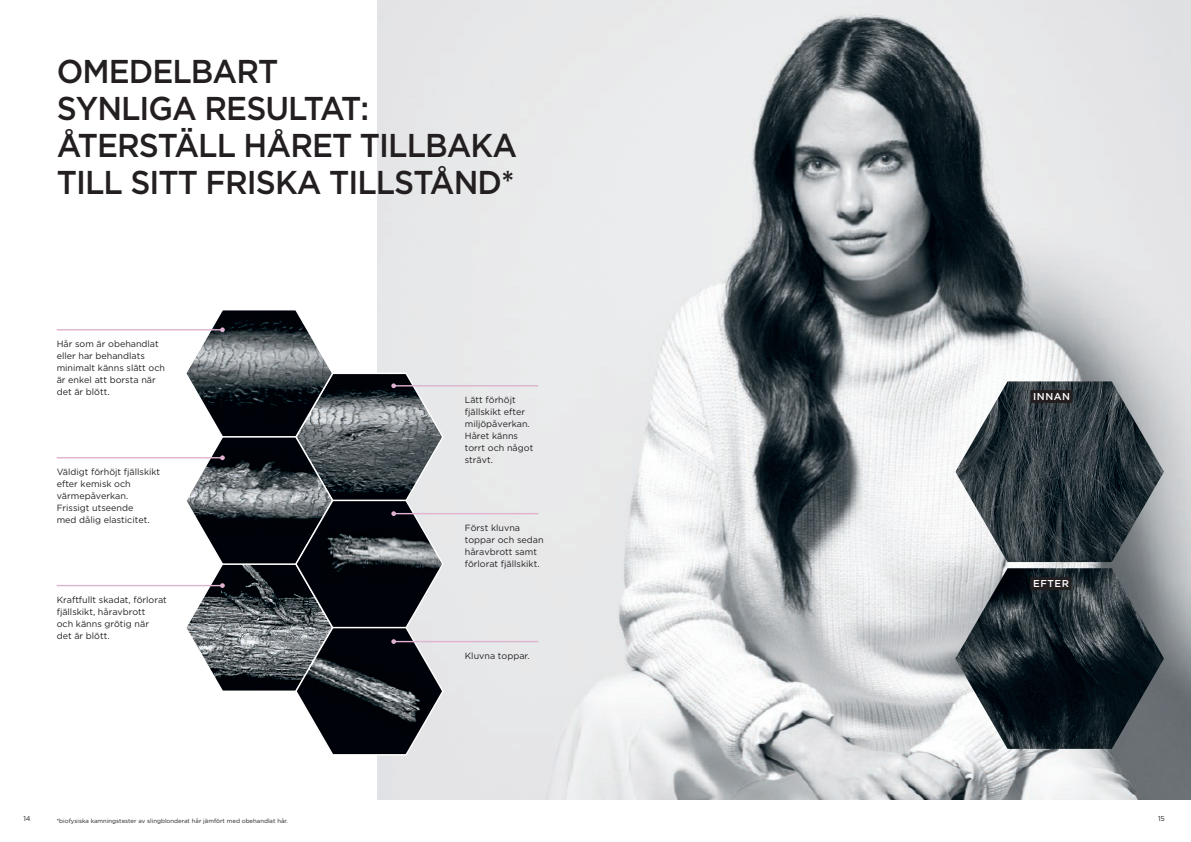
<style>
.page{position:relative;width:1191px;height:842px;background:#fff}
.page>*{position:absolute;margin:0;border:0;box-sizing:border-box;transform-origin:0 0}
.t1{font:500 33px/37px "Gotham";letter-spacing:-.03em;color:#231f20;scale:.95 1}
.t2{font:500 10px "Gotham";letter-spacing:.05em;color:#fff}
.t3{font:9px/12px "Gotham";color:#231f20}
.t4{font:7px "Gotham";color:#231f20}
.t5{font:6px "Gotham";color:#231f20}
</style>
<div class="page">
<img style="left:377px;top:0;width:814px;height:799px">
<hr style="left:57px;top:329px;width:165px;height:1px;background:#e0b2d1">
<hr style="left:394px;top:641px;width:144px;height:1px;background:#e0b2d1">
<img style="left:955px;top:381px;width:209px;height:181px">
<img style="left:955px;top:568px;width:209px;height:181px">
<hr style="left:57px;top:457px;width:165px;height:1px;background:#e0b2d1">
<hr style="left:394px;top:513px;width:144px;height:1px;background:#e0b2d1">
<hr style="left:57px;top:585px;width:165px;height:1px;background:#e0b2d1">
<svg style="left:184px;top:308px;width:260px;height:448px"></svg>
<hr style="left:394px;top:385px;width:144px;height:1px;background:#e0b2d1">
<div style="left:1030px;top:390px;width:42px;height:13px;background:#231f20"></div>
<div style="left:1030px;top:577px;width:41px;height:13px;background:#231f20"></div>
<h1 class="t1" style="left:57px;top:52px;width:486px">OMEDELBART<br>SYNLIGA RESULTAT:<br>ÅTERSTÄLL HÅRET TILLBAKA<br>TILL SITT FRISKA TILLSTÅND*</h1>
<p class="t3" style="left:57px;top:338px;width:110px">Hår som är obehandlat eller har behandlats minimalt känns slätt och är enkel att borsta när det är blött.</p>
<p class="t3" style="left:57px;top:466px;width:105px">Väldigt förhöjt fjällskikt efter kemisk och värmepåverkan.<br>Frissigt utseende<br>med dålig elasticitet.</p>
<p class="t3" style="left:57px;top:594px;width:112px">Kraftfullt skadat, förlorat fjällskikt, håravbrott<br>och känns grötig när<br>det är blött.</p>
<p class="t3" style="left:465px;top:394px;width:70px">Lätt förhöjt fjällskikt efter miljöpåverkan.<br>Håret känns torrt och något strävt.</p>
<p class="t3" style="left:465px;top:522px;width:80px">Först kluvna toppar och sedan håravbrott samt förlorat fjällskikt.</p>
<p class="t3" style="left:465px;top:650px;width:66px">Kluvna toppar.</p>
<p class="t2" style="left:1033px;top:390px;width:38px">INNAN</p>
<p class="t2" style="left:1033px;top:577px;width:37px">EFTER</p>
<p class="t4" style="left:23px;top:814px;width:9px">14</p>
<p class="t4" style="left:1158px;top:814px;width:8px">15</p>
<p class="t5" style="left:57px;top:817px;width:233px">*biofysiska kamningstester av slingblonderat hår jämfört med obehandlat hår.</p>
</div>
